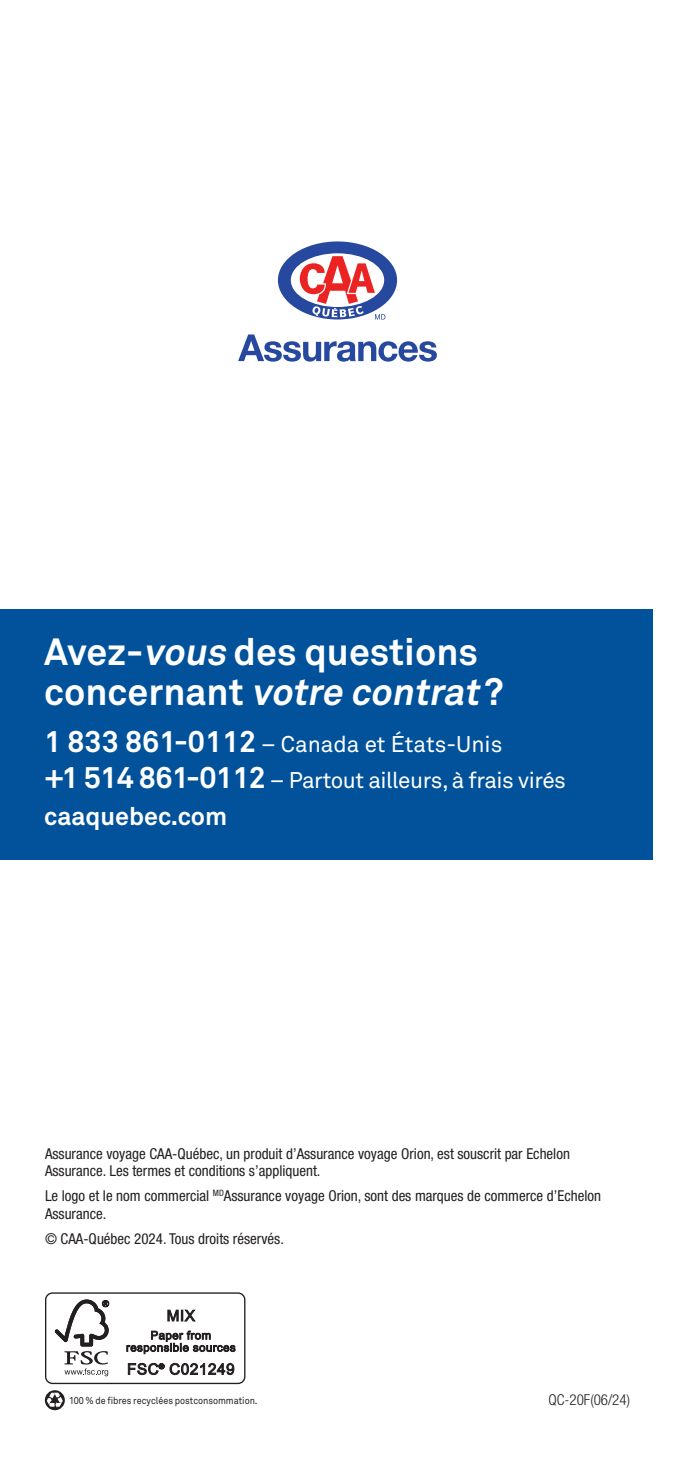
<style>
.page{position:relative;width:675px;height:1463px;background:#fff}
.page>*{position:absolute;margin:0;border:0;box-sizing:border-box;transform-origin:0 0}
.GRAY_WITHIN_YELLOWS{font:700 37.5px/40px "Akkurat Office";color:#fff}
.GRAY_WITHIN_YELLOWS-2{font:700 25px "Akkurat Office";color:#fff}
.GRAY_WITHIN_YELLOWS-3{font:22.5px "Akkurat Office";letter-spacing:-.02em;color:#fff}
.GRAY_WITHIN_YELLOWS-4{font:22.5px "Akkurat Office";color:#fff}
.t1{font:condensed 15px/17.5px "Helvetica Neue LT Std";color:#231f20}
.GRAY_WITHIN_YELLOWS-5{font:300 condensed 15px "Helvetica Neue LT Std";color:#231f20}
.t2{font:10px "Akkurat Office";color:#231f20;scale:.9 1}
.s1{font-style:italic}
.s2{font-weight:700;font-size:30px}
</style>
<div class="page">
<svg style="left:45px;top:1390px;width:20px;height:20px"></svg>
<div style="left:45px;top:1292px;width:200px;height:92px;border:1px solid #231f20;border-radius:7px"></div>
<svg style="left:55px;top:1299px;width:54px;height:77px"></svg>
<svg style="left:167px;top:1309px;width:29px;height:13px"></svg>
<svg style="left:126px;top:1330px;width:110px;height:24px"></svg>
<svg style="left:128px;top:1362px;width:107px;height:13px"></svg>
<div style="left:0;top:609px;width:652px;height:250px;background:#01529b"></div>
<svg style="left:278px;top:241px;width:119px;height:78px"></svg>
<svg style="left:238px;top:334px;width:199px;height:28px"></svg>
<p class="GRAY_WITHIN_YELLOWS" style="left:44px;top:632px;width:461px">Avez-<span class="s1">vous</span> des questions concer nant <span class="s1">votre contrat</span>?</p>
<p class="GRAY_WITHIN_YELLOWS-4" style="left:44px;top:731px;width:460px"><span class="s2">1 833 861-0112</span> – Canada et États-Unis</p>
<p class="GRAY_WITHIN_YELLOWS-3" style="left:44px;top:767px;width:523px"><span class="s2">+1 514 861-0112</span> – Partout ailleurs, à frais virés</p>
<p class="GRAY_WITHIN_YELLOWS-2" style="left:44px;top:800px;width:185px">caaquebec.com</p>
<p class="t1" style="left:45px;top:1144px;width:526px">Assurance voyage CAA-Québec, un produit d’Assurance voyage Orion, est souscrit par Echelon<br>Assurance. Les termes et conditions s’appliquent.</p>
<p class="t1" style="left:45px;top:1187px;width:558px">Le logo et le nom commercial <sup>MD</sup>Assurance voyage Orion, sont des marques de commerce d’Echelon<br>Assurance.</p>
<p class="t1" style="left:45px;top:1229px;width:240px">© CAA‑Québec 2024. Tous droits réservés.</p>
<p class="t2" style="left:69px;top:1394px;width:211px">100 % de fibres recyclées postconsommation.</p>
<p class="GRAY_WITHIN_YELLOWS-5" style="left:548px;top:1390px;width:83px">QC-20F(06/24)</p>
</div>
